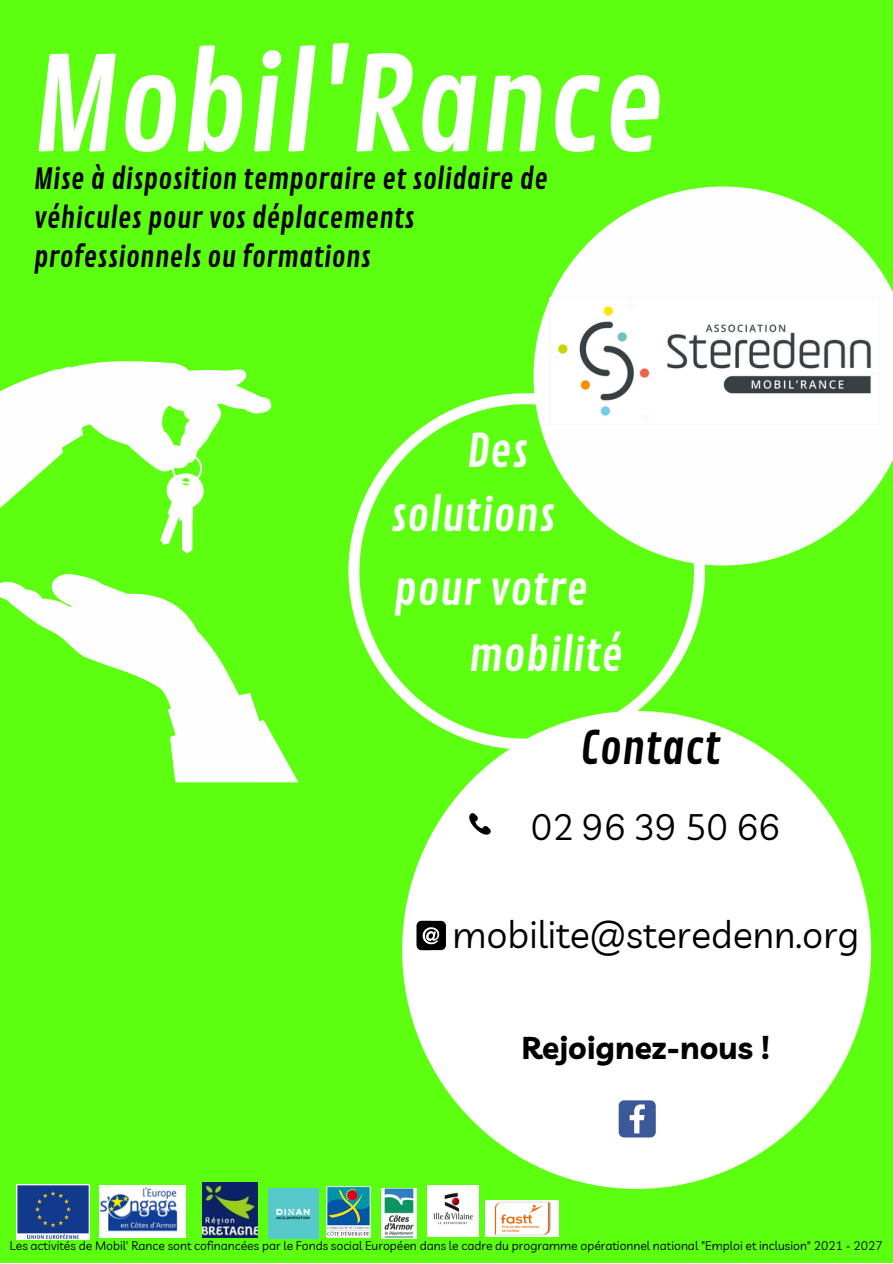
<style>
.page{position:relative;width:893px;height:1264px;background:#fff}
.page>*{position:absolute;margin:0;border:0;box-sizing:border-box;transform-origin:0 0}
.t1{font:128.1px "Contrail One";color:#fff}
.t2{font:45px/64.1px "Contrail One";color:#fefefe}
.t3{font:45px "Contrail One";color:#000}
.t4{font:37.5px "Livvic";color:#000}
.t5{font:36px "Livvic";color:#000}
.t6{font:700 31.5px "Livvic";color:#000}
.t7{font:28.5px/39.3px "Contrail One";color:#000}
.t8{font:12.15px "Livvic";color:#000}
</style>
<div class="page">
<div style="left:0;top:0;width:892px;height:1262px;background:#5dff10"></div>
<img style="left:485px;top:1200px;width:73px;height:35px">
<div style="left:402px;top:711px;width:469px;height:477px;background:#fff;border-radius:50%"></div>
<svg style="left:618px;top:1100px;width:37px;height:37px"></svg>
<svg style="left:0;top:574px;width:298px;height:208px"></svg>
<svg style="left:0;top:361px;width:272px;height:192px"></svg>
<img style="left:382px;top:1188px;width:34px;height:50px">
<img style="left:268px;top:1188px;width:50px;height:50px">
<img style="left:100px;top:1185px;width:85px;height:52px">
<img style="left:16px;top:1184px;width:74px;height:55px">
<svg style="left:348px;top:393px;width:357px;height:356px"></svg>
<svg style="left:533px;top:186px;width:359px;height:379px;fill:#fefefe"></svg>
<img style="left:549px;top:297px;width:329px;height:127px">
<div style="left:416px;top:920px;width:30px;height:30px;background:#000;border-radius:5px"></div>
<svg style="left:416px;top:920px;width:23px;height:30px"></svg>
<svg style="left:469px;top:813px;width:22px;height:22px"></svg>
<img style="left:326px;top:1186px;width:44px;height:50px">
<img style="left:427px;top:1185px;width:51px;height:51px">
<img style="left:202px;top:1182px;width:55px;height:55px">
<h1 class="t1" style="left:32px;top:30px;width:634px">Mobil'Rance</h1>
<h3 class="t7" style="left:34px;top:160px;width:515px">Mise à disposition temporaire et solidaire de véhicules pour vos déplacements professionnels ou formations</h3>
<h2 class="t2" style="left:390px;top:421px;width:166px;text-indent:76px">Des solutions</h2>
<h2 class="t2" style="left:469px;top:558px;width:156px;line-height:65.4px;text-indent:-75px">pour votre mobilité</h2>
<h2 class="t3" style="left:580px;top:721px;width:142px">Contact</h2>
<h3 class="t5" style="left:531px;top:803px;width:250px">02 96 39 50 66</h3>
<h3 class="t4" style="left:452px;top:910px;width:408px">mobilite@steredenn.org</h3>
<h3 class="t6" style="left:521px;top:1027px;width:250px">Rejoignez-nous !</h3>
<p class="t8" style="left:10px;top:1237px;width:874px">Les activités de Mobil' Rance sont cofinancées par le Fonds social Européen dans le cadre du programme opérationnel national "Emploi et inclusion" 2021 - 2027</p>
</div>
